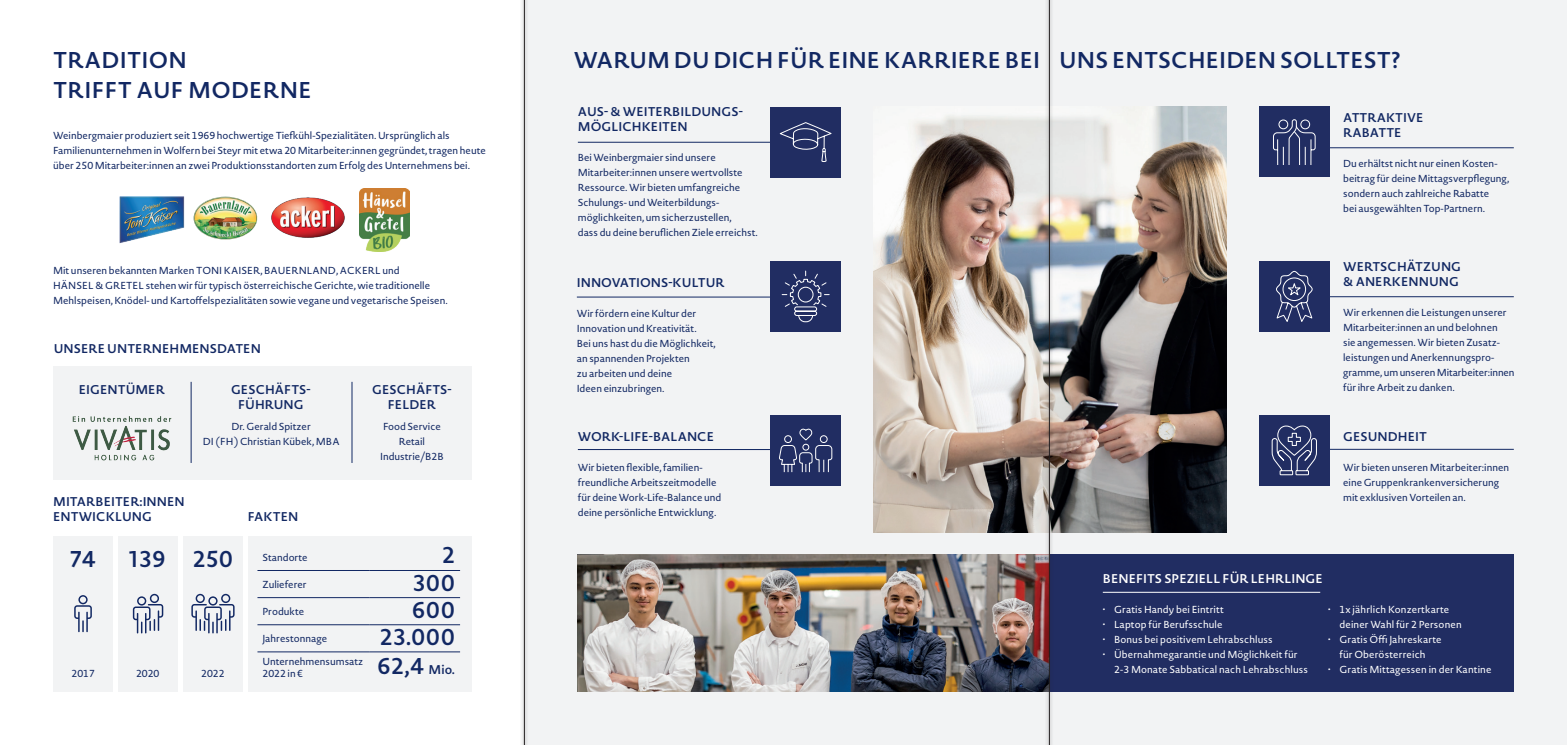
<style>
.page{position:relative;width:1567px;height:745px;background:#fff}
.page>*{position:absolute;margin:0;border:0;box-sizing:border-box;transform-origin:0 0}
.t1{font:600 22.5px/30px "Novel Sans Pro";color:#122863}
.t2{font:600 12.5px/15px "Novel Sans Pro";color:#122863}
.t3{font:600 12.5px "Novel Sans Pro";color:#fff}
.t4{font:10px/15px "Novel Sans Pro";color:#122863}
.t5{font:10px/15px "Novel Sans Pro";letter-spacing:.01em;color:#fff}
.s1{font-size:12.5px}
</style>
<div class="page">
<div style="left:524px;top:0;width:1042px;height:744px;background:#f2f3f4"></div>
<hr style="left:578px;top:142px;width:213px;height:1px;background:#122863">
<hr style="left:577px;top:296px;width:196px;height:1px;background:#122863">
<hr style="left:578px;top:448px;width:196px;height:2px;background:#122863">
<hr style="left:1322px;top:147px;width:191px;height:1px;background:#122863">
<hr style="left:1329px;top:448px;width:184px;height:1px;background:#122863">
<img style="left:360px;top:188px;width:49px;height:63px">
<img style="left:271px;top:197px;width:74px;height:41px">
<img style="left:193px;top:196px;width:64px;height:43px">
<img style="left:119px;top:196px;width:66px;height:47px">
<img style="left:873px;top:107px;width:353px;height:425px">
<div style="left:770px;top:107px;width:71px;height:70px;background:#212d62"></div>
<svg style="left:779px;top:122px;width:53px;height:40px"></svg>
<div style="left:770px;top:261px;width:71px;height:70px;background:#212d62"></div>
<svg style="left:781px;top:270px;width:49px;height:52px"></svg>
<div style="left:770px;top:414px;width:71px;height:71px;background:#212d62"></div>
<svg style="left:779px;top:428px;width:53px;height:45px"></svg>
<div style="left:1258px;top:106px;width:71px;height:71px;background:#212d62"></div>
<svg style="left:1273px;top:119px;width:42px;height:46px"></svg>
<div style="left:1258px;top:414px;width:71px;height:71px;background:#212d62"></div>
<hr style="left:1322px;top:296px;width:191px;height:1px;background:#122863">
<div style="left:1258px;top:261px;width:71px;height:70px;background:#212d62"></div>
<svg style="left:1276px;top:270px;width:37px;height:52px"></svg>
<div style="left:670px;top:554px;width:843px;height:137px;background:#212d62"></div>
<img style="left:578px;top:554px;width:467px;height:137px">
<hr style="left:1102px;top:591px;width:218px;height:1px;background:#fff">
<div style="left:118px;top:535px;width:60px;height:156px;background:#f2f3f4"></div>
<div style="left:183px;top:535px;width:60px;height:156px;background:#f2f3f4"></div>
<div style="left:53px;top:535px;width:60px;height:156px;background:#f2f3f4"></div>
<div style="left:248px;top:535px;width:223px;height:156px;background:#f2f3f4"></div>
<hr style="left:257px;top:569px;width:112px;height:1px;background:#122863">
<hr style="left:369px;top:569px;width:91px;height:1px;background:#122863">
<hr style="left:257px;top:597px;width:112px;height:1px;background:#122863">
<hr style="left:369px;top:597px;width:91px;height:1px;background:#122863">
<hr style="left:257px;top:624px;width:112px;height:1px;background:#122863">
<hr style="left:369px;top:624px;width:91px;height:1px;background:#122863">
<hr style="left:257px;top:651px;width:112px;height:1px;background:#122863">
<hr style="left:369px;top:651px;width:91px;height:1px;background:#122863">
<div style="left:53px;top:366px;width:418px;height:113px;background:#f2f3f4"></div>
<img style="left:72px;top:416px;width:100px;height:45px">
<hr style="left:191px;top:381px;width:1px;height:81px;background:#122863">
<hr style="left:351px;top:381px;width:1px;height:81px;background:#122863">
<svg style="left:74px;top:595px;width:18px;height:36px"></svg>
<svg style="left:133px;top:593px;width:30px;height:40px"></svg>
<svg style="left:191px;top:593px;width:43px;height:40px"></svg>
<svg style="left:1271px;top:425px;width:46px;height:50px"></svg>
<div style="left:1045px;top:0;width:8px;height:744px;background:#231f20;opacity:.75"></div>
<hr style="left:1049px;top:0;width:1px;height:744px;background:#231f20">
<div style="left:520px;top:0;width:8px;height:744px;background:#231f20;opacity:.75"></div>
<hr style="left:524px;top:0;width:1px;height:744px;background:#231f20">
<h1 class="t1" style="left:53px;top:45px;width:260px">TRADITION<br>TRIFFT AUF MODERNE</h1>
<p class="t4" style="left:53px;top:128px;width:434px">Weinbergmaier produziert seit 1969 hochwertige Tiefkühl-Spezialitäten. Ursprünglich als<br>Familienunternehmen in Wolfern bei Steyr mit etwa 20 Mitarbeiter:innen gegründet, tragen heute über 250 Mitarbeiter:innen an zwei Produktionsstandorten zum Erfolg des Unternehmens bei.</p>
<p class="t4" style="left:53px;top:263px;width:396px">Mit unseren bekannten Marken TONI KAISER, BAUERNLAND, ACKERL und<br>HÄNSEL &amp; GRETEL stehen wir für typisch österreichische Gerichte, wie traditionelle<br>Mehlspeisen, Knödel- und Kartoffelspezialitäten sowie vegane und vegetarische Speisen.</p>
<p class="t2" style="left:54px;top:340px;width:209px">UNSERE UNTERNEHMENSDATEN</p>
<p class="t2" style="left:79px;top:381px;width:88px">EIGENTÜMER</p>
<p class="t2" style="left:372px;top:381px;width:81px;text-align:center">GESCHÄFTS-<br>FELDER</p>
<p class="t4" style="left:380px;top:418px;width:65px;text-align:center">Food Service<br>Retail<br>Industrie/B2B</p>
<p class="t2" style="left:231px;top:382px;width:81px;text-align:center">GESCHÄFTS-<br>FÜHRUNG</p>
<p class="t4" style="left:203px;top:419px;width:138px;text-align:center">Dr. Gerald Spitzer<br>DI (FH) Christian Kübek, MBA</p>
<p class="t2" style="left:53px;top:493px;width:133px">MITARBEITER:INNEN<br>ENTWICKLUNG</p>
<h1 class="t1" style="left:129px;top:543px;width:106px">139 250</h1>
<h1 class="t1" style="left:70px;top:543px;width:27px">74</h1>
<p class="t4" style="left:72px;top:665px;width:25px">2017</p>
<p class="t4" style="left:136px;top:665px;width:25px">2020</p>
<p class="t4" style="left:201px;top:665px;width:25px">2022</p>
<p class="t2" style="left:248px;top:508px;width:52px">FAKTEN</p>
<p class="t4" style="left:262px;top:549px;width:47px">Standorte</p>
<h1 class="t1" style="left:442px;top:539px;width:14px">2</h1>
<p class="t4" style="left:262px;top:576px;width:46px">Zulieferer</p>
<h1 class="t1" style="left:413px;top:567px;width:44px">300</h1>
<p class="t4" style="left:262px;top:603px;width:43px">Produkte</p>
<h1 class="t1" style="left:411px;top:594px;width:45px">600</h1>
<p class="t4" style="left:262px;top:630px;width:66px">Jahrestonnage</p>
<h1 class="t1" style="left:380px;top:621px;width:77px">23.000</h1>
<p class="t4" style="left:262px;top:654px;width:102px;line-height:12.5px">Unternehmensumsatz<br>2022 in €</p>
<h1 class="t1" style="left:377px;top:649px;width:79px">62,4 <span class="s1">Mio.</span></h1>
<h1 class="t1" style="left:573px;top:45px;width:828px">WARUM DU DICH FÜR EINE KARRIERE BEI UNS ENTSCHEIDEN SOLLTEST?</h1>
<p class="t2" style="left:578px;top:104px;width:166px">AUS- &amp; WEITERBILDUNGS-<br>MÖGLICHKEITEN</p>
<p class="t4" style="left:578px;top:150px;width:182px">Bei Weinbergmaier sind unsere Mitarbeiter:innen unsere wertvollste Ressource. Wir bieten umfangreiche Schulungs- und Weiterbildungs&shy;möglichkeiten, um sicherzustellen,<br>dass du deine beruflichen Ziele erreichst.</p>
<p class="t2" style="left:1342px;top:109px;width:82px">ATTRAKTIVE<br>RABATTE</p>
<p class="t4" style="left:1342px;top:155px;width:168px">Du erhältst nicht nur einen Kosten&shy;beitrag für deine Mittagsverpflegung, sondern auch zahlreiche Rabatte<br>bei ausgewählten Top-Partnern.</p>
<p class="t2" style="left:577px;top:274px;width:149px">INNOVATIONS-KULTUR</p>
<p class="t4" style="left:577px;top:305px;width:140px">Wir fördern eine Kultur der<br>Innovation und Kreativität.<br>Bei uns hast du die Möglichkeit, an spannenden Projekten<br>zu arbeiten und deine<br>Ideen einzubringen.</p>
<p class="t2" style="left:578px;top:428px;width:138px">WORK-LIFE-BALANCE</p>
<p class="t4" style="left:578px;top:459px;width:145px">Wir bieten flexible, familien&shy;freundliche Arbeitszeitmodelle für deine Work-Life-Balance und deine persönliche Entwicklung.</p>
<p class="t2" style="left:1342px;top:258px;width:119px">WERTSCHÄTZUNG &amp; ANERKENNUNG</p>
<p class="t4" style="left:1342px;top:304px;width:173px">Wir erkennen die Leistungen unserer Mitarbeiter:innen an und belohnen<br>sie angemessen. Wir bieten Zusatz&shy;leistungen und Anerkennungspro&shy;gramme, um unseren Mitarbeiter:innen für ihre Arbeit zu danken.</p>
<p class="t2" style="left:1342px;top:428px;width:85px">GESUNDHEIT</p>
<p class="t4" style="left:1342px;top:459px;width:167px">Wir bieten unseren Mitarbeiter:innen eine Gruppenkrankenversicherung mit exklusiven Vorteilen an.</p>
<p class="t3" style="left:1102px;top:569px;width:222px">BENEFITS SPEZIELL FÜR LEHRLINGE</p>
<p class="t5" style="left:1102px;top:601px;width:122px">• Gratis Handy bei Eintritt</p>
<p class="t5" style="left:1102px;top:616px;width:121px">• Laptop für Berufsschule</p>
<p class="t5" style="left:1102px;top:631px;width:171px">• Bonus bei positivem Lehrabschluss</p>
<p class="t5" style="left:1114px;top:646px;width:195px;text-indent:-11px">• Übernahmegarantie und Möglichkeit für<br>2-3 Monate Sabbatical nach Lehrabschluss</p>
<p class="t5" style="left:1339px;top:601px;width:124px;text-indent:-11px">• 1x jährlich Konzertkarte deiner Wahl für 2 Personen</p>
<p class="t5" style="left:1327px;top:631px;width:115px;text-align:center">• Gratis Öffi Jahreskarte für Oberösterreich</p>
<p class="t5" style="left:1327px;top:661px;width:165px">• Gratis Mittagessen in der Kantine</p>
</div>
